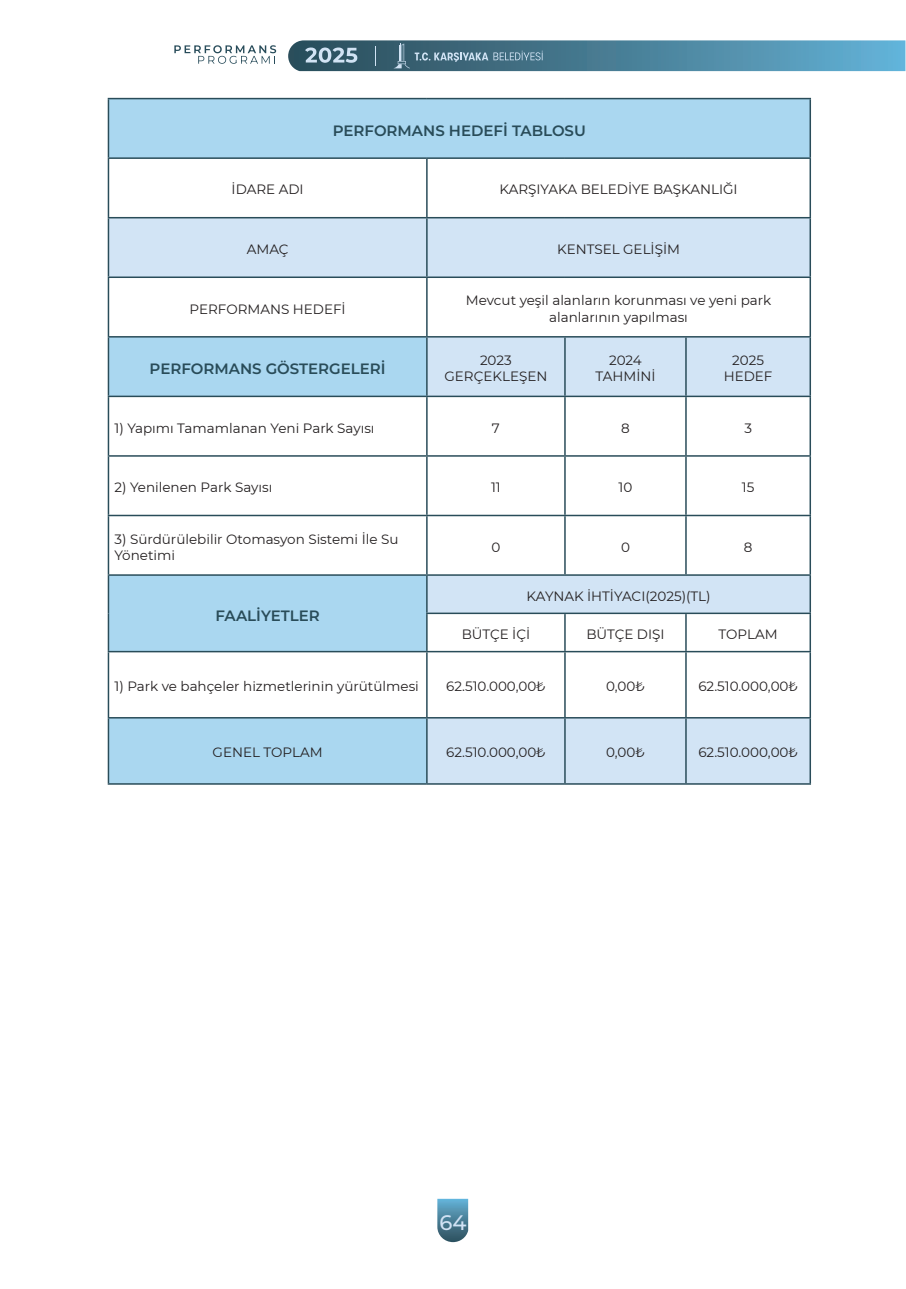
<style>
.page{position:relative;width:906px;height:1289px;background:#fff}
.page>*{position:absolute;margin:0;border:0;box-sizing:border-box;transform-origin:0 0}
.t1{font:500 21px "Montserrat";color:#d1e2f4}
.t2{font:600 15px "Montserrat";color:#294c59}
.t3{font:13.5px/16.2px "Montserrat";color:#231f20;text-align:center}
</style>
<div class="page">
<svg style="left:437px;top:1198px;width:31px;height:44px"></svg>
<svg style="left:174px;top:45px;width:102px;height:19px"></svg>
<svg style="left:288px;top:40px;width:617px;height:31px"></svg>
<svg style="left:109px;top:99px;width:700px;height:118px;fill:#aad7f0"></svg>
<svg style="left:109px;top:218px;width:700px;height:565px"></svg>
<hr style="left:108px;top:98px;width:319px;height:1px;background:#294c59">
<hr style="left:108px;top:99px;width:1px;height:58px;background:#294c59">
<hr style="left:427px;top:98px;width:138px;height:1px;background:#294c59">
<hr style="left:565px;top:98px;width:121px;height:1px;background:#294c59">
<hr style="left:686px;top:98px;width:125px;height:1px;background:#294c59">
<hr style="left:809px;top:99px;width:2px;height:58px;background:#294c59">
<hr style="left:108px;top:157px;width:319px;height:2px;background:#294c59">
<hr style="left:108px;top:159px;width:1px;height:58px;background:#294c59">
<hr style="left:427px;top:157px;width:138px;height:2px;background:#294c59">
<hr style="left:426px;top:159px;width:1px;height:58px;background:#294c59">
<hr style="left:565px;top:157px;width:121px;height:2px;background:#294c59">
<hr style="left:686px;top:157px;width:125px;height:2px;background:#294c59">
<hr style="left:809px;top:159px;width:2px;height:58px;background:#294c59">
<hr style="left:108px;top:217px;width:319px;height:1px;background:#294c59">
<hr style="left:108px;top:218px;width:1px;height:58px;background:#294c59">
<hr style="left:427px;top:217px;width:138px;height:1px;background:#294c59">
<hr style="left:426px;top:218px;width:1px;height:58px;background:#294c59">
<hr style="left:565px;top:217px;width:121px;height:1px;background:#294c59">
<hr style="left:686px;top:217px;width:125px;height:1px;background:#294c59">
<hr style="left:809px;top:218px;width:2px;height:58px;background:#294c59">
<hr style="left:108px;top:276px;width:319px;height:2px;background:#294c59">
<hr style="left:108px;top:278px;width:1px;height:58px;background:#294c59">
<hr style="left:427px;top:276px;width:138px;height:2px;background:#294c59">
<hr style="left:426px;top:278px;width:1px;height:58px;background:#294c59">
<hr style="left:565px;top:276px;width:121px;height:2px;background:#294c59">
<hr style="left:686px;top:276px;width:125px;height:2px;background:#294c59">
<hr style="left:809px;top:278px;width:2px;height:58px;background:#294c59">
<hr style="left:108px;top:336px;width:319px;height:1px;background:#294c59">
<hr style="left:108px;top:337px;width:1px;height:58px;background:#294c59">
<hr style="left:427px;top:336px;width:138px;height:1px;background:#294c59">
<hr style="left:426px;top:337px;width:1px;height:58px;background:#294c59">
<hr style="left:565px;top:336px;width:121px;height:1px;background:#294c59">
<hr style="left:564px;top:337px;width:2px;height:58px;background:#294c59">
<hr style="left:686px;top:336px;width:125px;height:1px;background:#294c59">
<hr style="left:685px;top:337px;width:1px;height:58px;background:#294c59">
<hr style="left:809px;top:337px;width:2px;height:58px;background:#294c59">
<hr style="left:108px;top:395px;width:319px;height:2px;background:#294c59">
<hr style="left:108px;top:397px;width:1px;height:58px;background:#294c59">
<hr style="left:427px;top:395px;width:138px;height:2px;background:#294c59">
<hr style="left:426px;top:397px;width:1px;height:58px;background:#294c59">
<hr style="left:565px;top:395px;width:121px;height:2px;background:#294c59">
<hr style="left:564px;top:397px;width:2px;height:58px;background:#294c59">
<hr style="left:686px;top:395px;width:125px;height:2px;background:#294c59">
<hr style="left:685px;top:397px;width:1px;height:58px;background:#294c59">
<hr style="left:809px;top:397px;width:2px;height:58px;background:#294c59">
<hr style="left:108px;top:456px;width:1px;height:58px;background:#294c59">
<hr style="left:426px;top:456px;width:1px;height:58px;background:#294c59">
<hr style="left:564px;top:456px;width:2px;height:58px;background:#294c59">
<hr style="left:685px;top:456px;width:1px;height:58px;background:#294c59">
<hr style="left:809px;top:456px;width:2px;height:58px;background:#294c59">
<hr style="left:108px;top:516px;width:1px;height:58px;background:#294c59">
<hr style="left:426px;top:516px;width:1px;height:58px;background:#294c59">
<hr style="left:564px;top:516px;width:2px;height:58px;background:#294c59">
<hr style="left:685px;top:516px;width:1px;height:58px;background:#294c59">
<hr style="left:809px;top:516px;width:2px;height:58px;background:#294c59">
<hr style="left:108px;top:455px;width:319px;height:1px;background:#294c59">
<hr style="left:108px;top:514px;width:319px;height:2px;background:#294c59">
<hr style="left:108px;top:574px;width:319px;height:2px;background:#294c59">
<hr style="left:108px;top:576px;width:1px;height:37px;background:#294c59">
<hr style="left:108px;top:613px;width:1px;height:38px;background:#294c59">
<hr style="left:427px;top:455px;width:138px;height:1px;background:#294c59">
<hr style="left:565px;top:455px;width:121px;height:1px;background:#294c59">
<hr style="left:686px;top:455px;width:125px;height:1px;background:#294c59">
<hr style="left:427px;top:514px;width:138px;height:2px;background:#294c59">
<hr style="left:565px;top:514px;width:121px;height:2px;background:#294c59">
<hr style="left:686px;top:514px;width:125px;height:2px;background:#294c59">
<hr style="left:427px;top:574px;width:138px;height:2px;background:#294c59">
<hr style="left:426px;top:576px;width:1px;height:36px;background:#294c59">
<hr style="left:565px;top:574px;width:121px;height:2px;background:#294c59">
<hr style="left:686px;top:574px;width:125px;height:2px;background:#294c59">
<hr style="left:809px;top:576px;width:2px;height:36px;background:#294c59">
<hr style="left:426px;top:612px;width:139px;height:2px;background:#294c59">
<hr style="left:426px;top:614px;width:1px;height:37px;background:#294c59">
<hr style="left:565px;top:612px;width:121px;height:2px;background:#294c59">
<hr style="left:564px;top:614px;width:2px;height:37px;background:#294c59">
<hr style="left:686px;top:612px;width:125px;height:2px;background:#294c59">
<hr style="left:685px;top:614px;width:1px;height:37px;background:#294c59">
<hr style="left:809px;top:614px;width:2px;height:37px;background:#294c59">
<hr style="left:108px;top:651px;width:319px;height:1px;background:#294c59">
<hr style="left:108px;top:652px;width:1px;height:65px;background:#294c59">
<hr style="left:427px;top:651px;width:138px;height:1px;background:#294c59">
<hr style="left:426px;top:652px;width:1px;height:65px;background:#294c59">
<hr style="left:565px;top:651px;width:121px;height:1px;background:#294c59">
<hr style="left:564px;top:652px;width:2px;height:65px;background:#294c59">
<hr style="left:686px;top:651px;width:125px;height:1px;background:#294c59">
<hr style="left:685px;top:652px;width:1px;height:65px;background:#294c59">
<hr style="left:809px;top:652px;width:2px;height:65px;background:#294c59">
<hr style="left:108px;top:717px;width:319px;height:1px;background:#294c59">
<hr style="left:108px;top:718px;width:1px;height:65px;background:#294c59">
<hr style="left:427px;top:717px;width:138px;height:1px;background:#294c59">
<hr style="left:426px;top:718px;width:1px;height:65px;background:#294c59">
<hr style="left:565px;top:717px;width:121px;height:1px;background:#294c59">
<hr style="left:564px;top:718px;width:2px;height:65px;background:#294c59">
<hr style="left:686px;top:717px;width:125px;height:1px;background:#294c59">
<hr style="left:685px;top:718px;width:1px;height:65px;background:#294c59">
<hr style="left:809px;top:718px;width:2px;height:65px;background:#294c59">
<hr style="left:108px;top:783px;width:319px;height:1px;background:#294c59">
<hr style="left:427px;top:783px;width:138px;height:1px;background:#294c59">
<hr style="left:565px;top:783px;width:121px;height:1px;background:#294c59">
<hr style="left:686px;top:783px;width:125px;height:1px;background:#294c59">
<p class="t2" style="left:333px;top:120px;width:255px">PERFORMANS HEDEFİ TABLOSU</p>
<p class="t3" style="left:232px;top:181px;width:74px">İDARE ADI</p>
<p class="t3" style="left:499px;top:181px;width:240px">KARŞIYAKA BELEDİYE BAŞKANLIĞI</p>
<p class="t3" style="left:247px;top:241px;width:43px">AMAÇ</p>
<p class="t3" style="left:557px;top:241px;width:124px">KENTSEL GELİŞİM</p>
<p class="t3" style="left:190px;top:300px;width:158px">PERFORMANS HEDEFİ</p>
<p class="t3" style="left:466px;top:292px;width:307px">Mevcut yeşil alanların korunması ve yeni park alanlarının yapılması</p>
<p class="t2" style="left:150px;top:358px;width:238px">PERFORMANS GÖSTERGELERİ</p>
<p class="t3" style="left:444px;top:351px;width:104px">2023<br>GERÇEKLEŞEN</p>
<p class="t3" style="left:595px;top:351px;width:61px">2024<br>TAHMİNİ</p>
<p class="t3" style="left:724px;top:351px;width:50px">2025<br>HEDEF</p>
<p class="t3" style="left:114px;top:419px;width:262px">1) Yapımı Tamamlanan Yeni Park Sayısı</p>
<p class="t3" style="left:492px;top:419px;width:9px">7</p>
<p class="t3" style="left:621px;top:419px;width:10px">8</p>
<p class="t3" style="left:744px;top:419px;width:9px">3</p>
<p class="t3" style="left:114px;top:479px;width:159px">2) Yenilenen Park Sayısı</p>
<p class="t3" style="left:491px;top:479px;width:11px">11</p>
<p class="t3" style="left:618px;top:479px;width:15px">10</p>
<p class="t3" style="left:742px;top:479px;width:14px">15</p>
<p class="t3" style="left:114px;top:530px;width:286px;text-align:left">3) Sürdürülebilir Otomasyon Sistemi İle Su<br>Yönetimi</p>
<p class="t3" style="left:491px;top:538px;width:10px">0</p>
<p class="t3" style="left:621px;top:538px;width:10px">0</p>
<p class="t3" style="left:744px;top:538px;width:10px">8</p>
<p class="t2" style="left:215px;top:604px;width:106px">FAALİYETLER</p>
<p class="t3" style="left:526px;top:587px;width:185px">KAYNAK İHTİYACI(2025)(TL)</p>
<p class="t3" style="left:462px;top:625px;width:70px">BÜTÇE İÇİ</p>
<p class="t3" style="left:586px;top:625px;width:80px">BÜTÇE DIŞI</p>
<p class="t3" style="left:718px;top:625px;width:61px">TOPLAM</p>
<p class="t3" style="left:114px;top:678px;width:306px">1) Park ve bahçeler hizmetlerinin yürütülmesi</p>
<p class="t3" style="left:446px;top:678px;width:101px">62.510.000,00₺</p>
<p class="t3" style="left:606px;top:678px;width:40px">0,00₺</p>
<p class="t3" style="left:698px;top:678px;width:101px">62.510.000,00₺</p>
<p class="t3" style="left:213px;top:744px;width:112px">GENEL TOPLAM</p>
<p class="t3" style="left:446px;top:744px;width:101px">62.510.000,00₺</p>
<p class="t3" style="left:606px;top:744px;width:40px">0,00₺</p>
<p class="t3" style="left:698px;top:744px;width:101px">62.510.000,00₺</p>
<h1 class="t1" style="left:439px;top:1207px;width:29px">64</h1>
</div>
